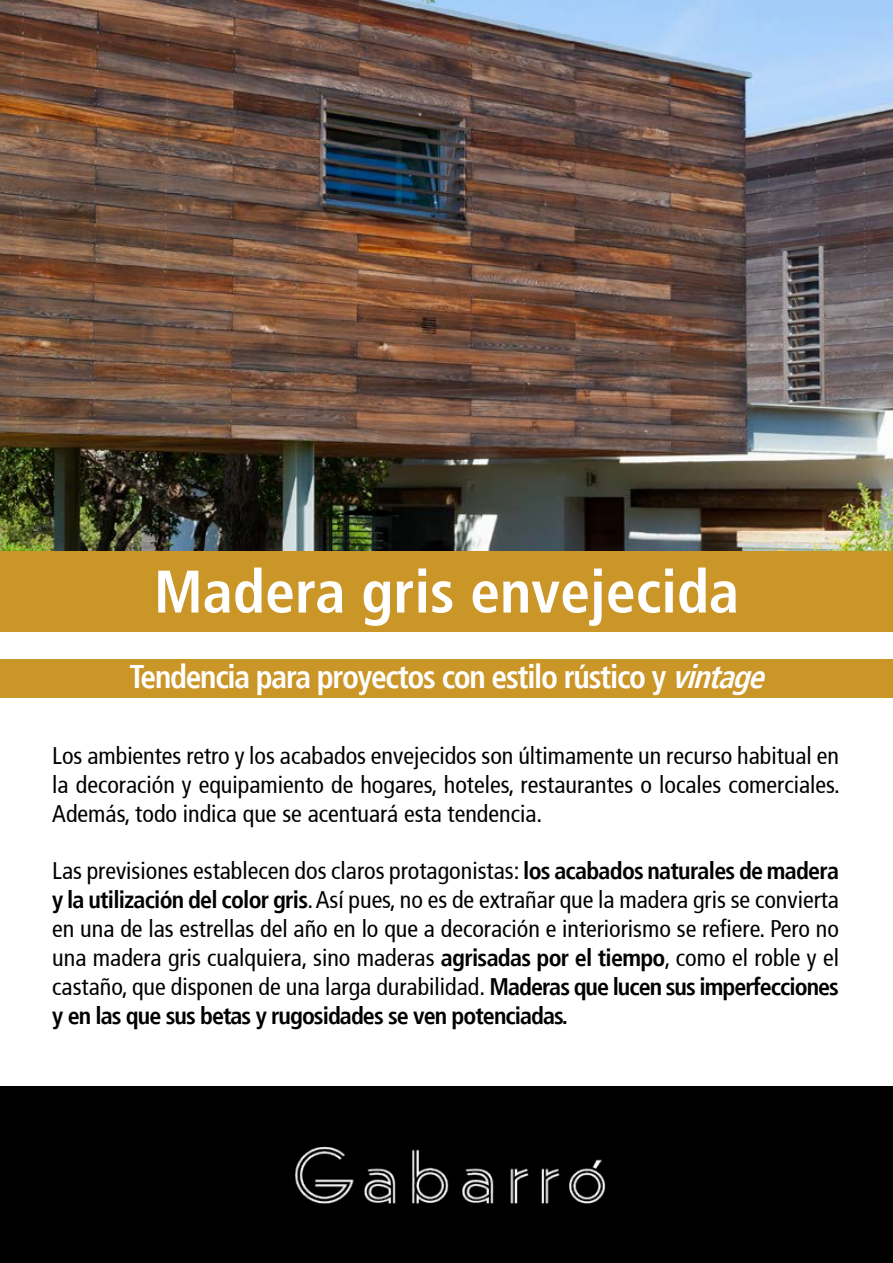
<style>
.page{position:relative;width:893px;height:1263px;background:#fff}
.page>*{position:absolute;margin:0;border:0;box-sizing:border-box;transform-origin:0 0}
.t1{font:700 condensed 60px "Frutiger";color:#fff}
.t2{font:700 condensed 32.7px "Frutiger";letter-spacing:-.04em;color:#fff;scale:.96 1}
.t3{font:condensed 24px/28.8px "Frutiger";color:#000;text-align:justify}
.s1{font-style:italic}
.s2{font-weight:700}
</style>
<div class="page">
<img style="left:0;top:0;width:893px;height:551px">
<div style="left:0;top:1086px;width:893px;height:177px;background:#000"></div>
<div style="left:0;top:551px;width:893px;height:80px;background:#cb9628"></div>
<div style="left:0;top:659px;width:893px;height:38px;background:#cb9628"></div>
<img style="left:295px;top:1146px;width:311px;height:58px">
<h1 class="t1" style="left:154px;top:556px;width:587px">Madera gris envejecida</h1>
<h2 class="t2" style="left:129px;top:657px;width:673px">Tendencia para proyectos con estilo rústico y <span class="s1">vintage</span></h2>
<p class="t3" style="left:52px;top:742px;width:789px">Los ambientes retro y los acabados envejecidos son últimamente un recurso habitual en la decoración y equipamiento de hogares, hoteles, restaurantes o locales comerciales.<br>Además, todo indica que se acentuará esta tendencia.</p>
<p class="t3" style="left:52px;top:857px;width:788px">Las previsiones establecen dos claros protagonistas: <span class="s2">los acabados naturales de madera y la utilización del color gris</span>. Así pues, no es de extrañar que la madera gris se convierta en una de las estrellas del año en lo que a decoración e interiorismo se refiere. Pero no una madera gris cualquiera, sino maderas <span class="s2">agrisadas por el tiempo</span>, como el roble y el castaño, que disponen de una larga durabilidad. <span class="s2">Maderas que lucen sus imperfecciones y en las que sus betas y rugosidades se ven potenciadas.</span></p>
</div>
